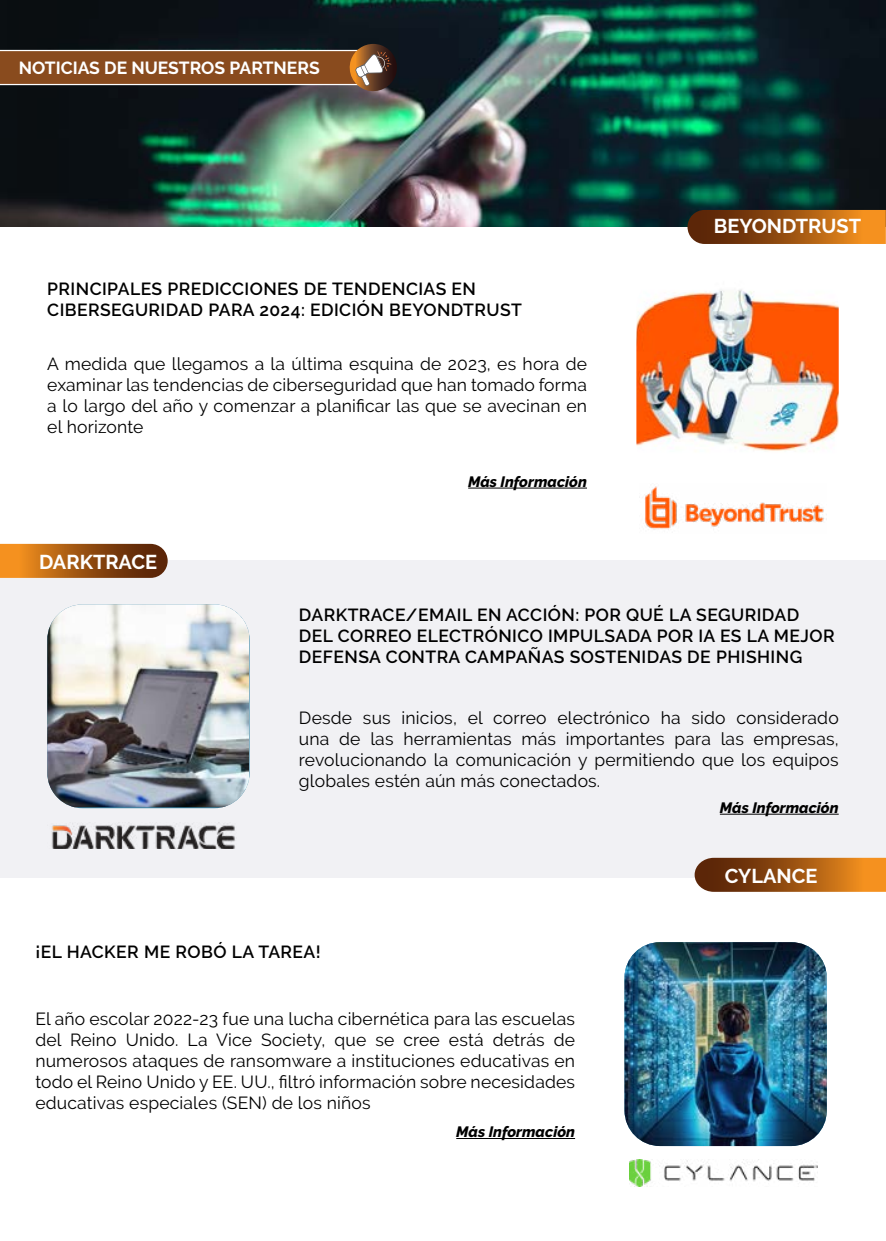
<style>
.page{position:relative;width:886px;height:1241px;background:#fff}
.page>*{position:absolute;margin:0;border:0;box-sizing:border-box;transform-origin:0 0}
.t1{font:700 20px "Raleway";color:#fff}
.t2{font:17.5px/21px "Raleway";letter-spacing:.01em;color:#000;text-align:justify}
.t3{font:600 17.5px/21px "Raleway";letter-spacing:.025em;color:#000}
.t4{font:700 17.5px "Raleway";color:#fff}
.t5{font:italic 800 15px "Raleway";color:#000}
</style>
<div class="page">
<div style="left:0;top:560px;width:886px;height:317px;background:#f1f1f4"></div>
<img style="left:0;top:0;width:886px;height:227px">
<svg style="left:0;top:44px;width:400px;height:50px;background:#6d472c"></svg>
<svg style="left:0;top:544px;width:168px;height:34px;background:#a35b18"></svg>
<svg style="left:694px;top:857px;width:192px;height:34px;background:#a55e1c"></svg>
<svg style="left:687px;top:210px;width:199px;height:34px;background:#a05815"></svg>
<hr style="left:468px;top:487px;width:119px;height:1px;background:#000">
<img style="left:636px;top:289px;width:203px;height:162px">
<hr style="left:456px;top:1137px;width:119px;height:1px;background:#000">
<img style="left:624px;top:942px;width:203px;height:203px">
<img style="left:47px;top:604px;width:202px;height:203px">
<hr style="left:720px;top:813px;width:119px;height:1px;background:#000">
<img style="left:51px;top:822px;width:184px;height:26px">
<img style="left:629px;top:1159px;width:189px;height:27px">
<img style="left:644px;top:486px;width:180px;height:44px">
<p class="t4" style="left:19px;top:58px;width:302px">NOTICIAS DE NUESTROS PARTNERS</p>
<p class="t3" style="left:47px;top:278px;width:476px">PRINCIPALES PREDICCIONES DE TENDENCIAS EN<br>CIBERSEGURIDAD PARA 2024: EDICIÓN BEYONDTRUST</p>
<p class="t2" style="left:47px;top:353px;width:541px">A medida que llegamos a la última esquina de 2023, es hora de examinar las tendencias de ciberseguridad que han tomado forma a lo largo del año y comenzar a planificar las que se avecinan en el horizonte</p>
<p class="t1" style="left:39px;top:550px;width:120px">DARKTRACE</p>
<p class="t5" style="left:468px;top:473px;width:120px">Más Información</p>
<p class="t1" style="left:714px;top:215px;width:149px">BEYONDTRUST</p>
<p class="t3" style="left:299px;top:604px;width:537px">DARKTRACE/EMAIL EN ACCIÓN: POR QUÉ LA SEGURIDAD<br>DEL CORREO ELECTRÓNICO IMPULSADA POR IA ES LA MEJOR<br>DEFENSA CONTRA CAMPAÑAS SOSTENIDAS DE PHISHING</p>
<p class="t2" style="left:299px;top:707px;width:541px">Desde sus inicios, el correo electrónico ha sido considerado una de las herramientas más importantes para las empresas, revolucionando la comunicación y permitiendo que los equipos globales estén aún más conectados.</p>
<p class="t5" style="left:720px;top:799px;width:120px">Más Información</p>
<p class="t3" style="left:35px;top:940px;width:287px">¡EL HACKER ME ROBÓ LA TAREA!</p>
<p class="t2" style="left:35px;top:1007px;width:541px">El año escolar 2022-23 fue una lucha cibernética para las escuelas del Reino Unido. La Vice Society, que se cree está detrás de numerosos ataques de ransomware a instituciones educativas en todo el Reino Unido y EE. UU., filtró información sobre necesidades educativas especiales (SEN) de los niños</p>
<p class="t5" style="left:456px;top:1123px;width:120px">Más Información</p>
<p class="t1" style="left:725px;top:863px;width:94px">CYLANCE</p>
</div>
